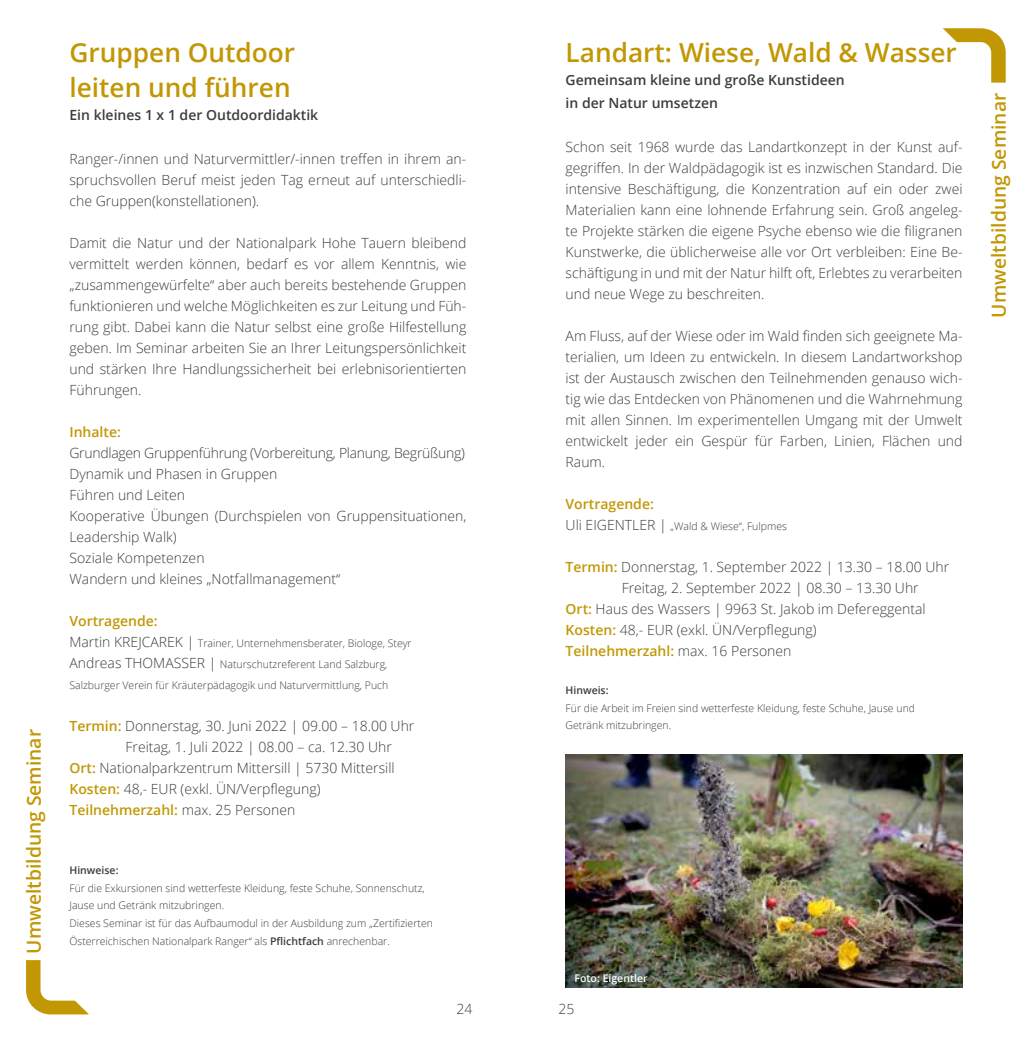
<style>
.page{position:relative;width:1032px;height:1042px;background:#fff}
.page>*{position:absolute;margin:0;border:0;box-sizing:border-box;transform-origin:0 0}
.t1{font:600 26.25px/35px "Open Sans";color:#c29704}
.t2{font:600 19.25px "Open Sans";color:#c29704}
.t3{font:300 14px/21px "Open Sans";color:#3c3c3b;text-align:justify}
.t4{font:600 14px "Open Sans";color:#c29704}
.t5{font:600 14px/22.8px "Open Sans";color:#3c3c3b}
.t6{font:300 10.5px/17.5px "Open Sans";color:#3c3c3b}
.t7{font:600 10.5px "Open Sans";color:#3c3c3b}
.t8{font:600 10.5px "Open Sans";color:#fff}
.s1{font-size:14px}
.s2{font-weight:600;color:#c29704}
.s3{font-weight:300;color:#3c3c3b}
.s4{font-weight:600}
</style>
<div class="page">
<img style="left:566px;top:754px;width:396px;height:233px">
<svg style="left:26px;top:960px;width:63px;height:54px"></svg>
<svg style="left:943px;top:28px;width:63px;height:55px"></svg>
<h2 class="t2" style="left:21px;top:953px;width:226px;rotate:-90deg">Umweltbildung Seminar</h2>
<h1 class="t1" style="left:69px;top:35px;width:227px">Gruppen Outdoor leiten und führen</h1>
<p class="t5" style="left:69px;top:103px;width:250px">Ein kleines 1 x 1 der Outdoordidaktik</p>
<p class="t3" style="left:69px;top:148px;width:398px">Ranger-/innen und Naturvermittler/-innen treffen in ihrem an&shy;spruchsvollen Beruf meist jeden Tag erneut auf unterschiedli&shy;che Gruppen(konstellationen).</p>
<p class="t3" style="left:69px;top:232px;width:398px">Damit die Natur und der Nationalpark Hohe Tauern bleibend vermittelt werden können, bedarf es vor allem Kenntnis, wie „zusammengewürfelte“ aber auch bereits bestehende Gruppen funktionieren und welche Möglichkeiten es zur Leitung und Füh&shy;rung gibt. Dabei kann die Natur selbst eine große Hilfestellung geben. Im Seminar arbeiten Sie an Ihrer Leitungspersönlichkeit und stärken Ihre Handlungssicherheit bei erlebnisorientierten Führungen.</p>
<p class="t4" style="left:69px;top:422px;width:53px">Inhalte:</p>
<p class="t3" style="left:69px;top:442px;width:398px;text-align:left">Grundlagen Gruppenführung (Vorbereitung, Planung, Begrüßung)<br>Dynamik und Phasen in Gruppen<br>Führen und Leiten<br>Kooperative Übungen (Durchspielen von Gruppensituationen, Leadership Walk)<br>Soziale Kompetenzen<br>Wandern und kleines „Notfallmanagement“</p>
<p class="t4" style="left:69px;top:611px;width:90px">Vortragende:</p>
<p class="t6" style="left:69px;top:632px;width:344px;line-height:21px"><span class="s1">Martin KREJCAREK |</span> Trainer, Unternehmensberater, Biologe, Steyr<br><span class="s1">Andreas THOMASSER |</span> Naturschutzreferent Land Salzburg,<br>Salzburger Verein für Kräuterpädagogik und Naturvermittlung, Puch</p>
<p class="t3" style="left:69px;top:715px;width:346px"><span class="s2">Termin:</span> Donnerstag, 30. Juni 2022 | 09.00 – 18.00 Uhr</p>
<p class="t3" style="left:126px;top:736px;width:268px">Freitag, 1. Juli 2022 | 08.00 – ca. 12.30 Uhr</p>
<p class="t3" style="left:69px;top:757px;width:327px"><span class="s2">Ort:</span> Nationalparkzentrum Mittersill | 5730 Mittersill</p>
<p class="t3" style="left:69px;top:778px;width:253px"><span class="s2">Kosten:</span> 48,- EUR (exkl. ÜN/Verpflegung)</p>
<p class="t4" style="left:69px;top:800px;width:227px">Teilnehmerzahl: <span class="s3">max. 25 Personen</span></p>
<p class="t7" style="left:69px;top:863px;width:51px">Hinweise:</p>
<p class="t6" style="left:69px;top:879px;width:365px">Für die Exkursionen sind wetterfeste Kleidung, feste Schuhe, Sonnenschutz, Jause und Getränk mitzubringen.<br>Dieses Seminar ist für das Aufbaumodul in der Ausbildung zum „Zertifizierten Österreichischen Nationalpark Ranger“ als <span class="s4">Pflichtfach</span> anrechenbar.</p>
<h1 class="t1" style="left:566px;top:35px;width:393px">Landart: Wiese, Wald &amp; Wasser</h1>
<p class="t5" style="left:566px;top:68px;width:281px">Gemeinsam kleine und große Kunstideen in der Natur umsetzen</p>
<p class="t3" style="left:566px;top:136px;width:398px">Schon seit 1968 wurde das Landartkonzept in der Kunst auf&shy;gegriffen. In der Waldpädagogik ist es inzwischen Standard. Die intensive Beschäftigung, die Konzentration auf ein oder zwei Materialien kann eine lohnende Erfahrung sein. Groß angeleg&shy;te Projekte stärken die eigene Psyche ebenso wie die filigranen Kunstwerke, die üblicherweise alle vor Ort verbleiben: Eine Be&shy;schäftigung in und mit der Natur hilft oft, Erlebtes zu verarbeiten und neue Wege zu beschreiten.</p>
<p class="t3" style="left:566px;top:325px;width:398px">Am Fluss, auf der Wiese oder im Wald finden sich geeignete Ma&shy;terialien, um Ideen zu entwickeln. In diesem Landartworkshop ist der Austausch zwischen den Teilnehmenden genauso wich&shy;tig wie das Entdecken von Phänomenen und die Wahrnehmung mit allen Sinnen. Im experimentellen Umgang mit der Umwelt entwickelt jeder ein Gespür für Farben, Linien, Flächen und Raum.</p>
<p class="t4" style="left:566px;top:494px;width:90px">Vortragende:</p>
<p class="t6" style="left:566px;top:517px;width:223px"><span class="s1">Uli EIGENTLER |</span> „Wald &amp; Wiese“, Fulpmes</p>
<p class="t3" style="left:566px;top:556px;width:385px"><span class="s2">Termin:</span> Donnerstag, 1. September 2022 | 13.30 – 18.00 Uhr</p>
<p class="t3" style="left:622px;top:577px;width:298px">Freitag, 2. September 2022 | 08.30 – 13.30 Uhr</p>
<p class="t3" style="left:566px;top:598px;width:361px"><span class="s2">Ort:</span> Haus des Wassers | 9963 St. Jakob im Defereggental</p>
<p class="t3" style="left:566px;top:619px;width:253px"><span class="s2">Kosten:</span> 48,- EUR (exkl. ÜN/Verpflegung)</p>
<p class="t4" style="left:566px;top:641px;width:227px">Teilnehmerzahl: <span class="s3">max. 16 Personen</span></p>
<p class="t7" style="left:566px;top:683px;width:45px">Hinweis:</p>
<p class="t6" style="left:566px;top:699px;width:351px">Für die Arbeit im Freien sind wetterfeste Kleidung, feste Schuhe, Jause und<br>Getränk mitzubringen.</p>
<p class="t8" style="left:574px;top:971px;width:75px">Foto: Eigentler</p>
<p class="t3" style="left:457px;top:998px;width:17px">24</p>
<p class="t3" style="left:559px;top:998px;width:17px">25</p>
<h2 class="t2" style="left:985px;top:317px;width:226px;rotate:-90deg">Umweltbildung Seminar</h2>
</div>
